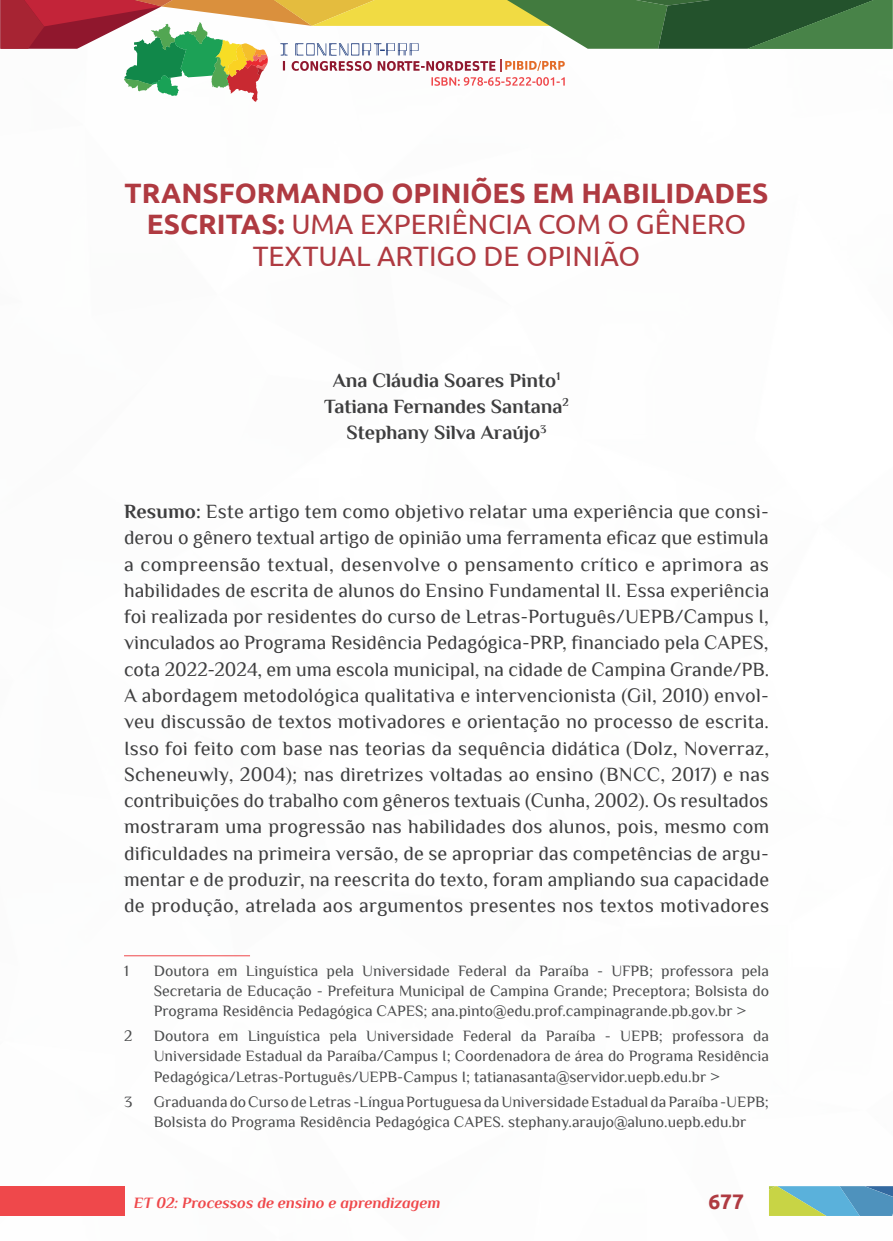
<style>
.page{position:relative;width:893px;height:1241px;background:#fff}
.page>*{position:absolute;margin:0;border:0;box-sizing:border-box;transform-origin:0 0}
._0_TITULO{font:28px/31.5px "Ubuntu";color:#af3a41;text-align:center}
.t1{font:700 21px "Ubuntu";color:#af3a41}
._2_RESUMO{font:20.12px/26.2px "Philosopher";letter-spacing:.015em;color:#3e3e3f;text-align:justify}
._1_AUTOR{font:700 20.12px "Philosopher";color:#3e3e3f}
._11_RODAPÉ{font:15.75px/20.1px "Philosopher";color:#4b4c4d;text-align:justify}
.t2{font:italic 700 15.75px "Philosopher";color:#ef484b}
.s1{font-weight:700}
</style>
<div class="page">
<div style="left:0;top:1185px;width:124px;height:30px;background:#ef484b"></div>
<svg style="left:0;top:0;width:892px;height:102px"></svg>
<svg style="left:769px;top:1186px;width:124px;height:29px;background:#72aea9"></svg>
<hr style="left:124px;top:955px;width:126px;height:1px;background:#ef484b">
<p class="_0_TITULO" style="left:124px;top:176px;width:645px"><span class="s1">TRANSFORMANDO OPINIÕES EM HABILIDADES<br>ESCRITAS:</span> UMA EXPERIÊNCIA COM O GÊNERO<br>TEXTUAL ARTIGO DE OPINIÃO</p>
<p class="_1_AUTOR" style="left:333px;top:369px;width:229px">Ana Cláudia Soares Pinto<sup>1</sup></p>
<p class="_1_AUTOR" style="left:324px;top:395px;width:246px">Tatiana Fernandes Santana<sup>2</sup></p>
<p class="_1_AUTOR" style="left:346px;top:422px;width:202px">Stephany Silva Araújo<sup>3</sup></p>
<p class="_2_RESUMO" style="left:124px;top:498px;width:647px"><span class="s1">Resumo:</span> Este artigo tem como objetivo relatar uma experiência que consi&shy;derou o gênero textual artigo de opinião uma ferramenta eficaz que estimula a compreensão textual, desenvolve o pensamento crítico e aprimora as habilidades de escrita de alunos do Ensino Fundamental II. Essa experiência foi realizada por residentes do curso de Letras-Português/UEPB/Campus I, vinculados ao Programa Residência Pedagógica-PRP, financiado pela CAPES, cota 2022-2024, em uma escola municipal, na cidade de Campina Grande/PB.<br>A abordagem metodológica qualitativa e intervencionista (Gil, 2010) envol&shy;veu discussão de textos motivadores e orientação no processo de escrita.<br>Isso foi feito com base nas teorias da sequência didática (Dolz, Noverraz, Scheneuwly, 2004); nas diretrizes voltadas ao ensino (BNCC, 2017) e nas contribuições do trabalho com gêneros textuais (Cunha, 2002). Os resultados mostraram uma progressão nas habilidades dos alunos, pois, mesmo com dificuldades na primeira versão, de se apropriar das competências de argu&shy;mentar e de produzir, na reescrita do texto, foram ampliando sua capacidade de produção, atrelada aos argumentos presentes nos textos motivadores</p>
<p class="_11_RODAPÉ" style="left:124px;top:960px;width:6px">1</p>
<p class="_11_RODAPÉ" style="left:154px;top:960px;width:617px">Doutora em Linguística pela Universidade Federal da Paraíba - UFPB; professora pela Secretaria de Educação - Prefeitura Municipal de Campina Grande; Preceptora; Bolsista do Programa Residência Pedagógica CAPES; ana.pinto@edu.prof.campinagrande.pb.gov.br &gt;</p>
<p class="_11_RODAPÉ" style="left:124px;top:1025px;width:10px">2</p>
<p class="_11_RODAPÉ" style="left:154px;top:1025px;width:617px">Doutora em Linguística pela Universidade Federal da Paraíba - UEPB; professora da Universidade Estadual da Paraíba/Campus I; Coordenadora de área do Programa Residência Pedagógica/Letras-Português/UEPB-Campus I; tatianasanta@servidor.uepb.edu.br &gt;</p>
<p class="_11_RODAPÉ" style="left:124px;top:1091px;width:10px">3</p>
<p class="_11_RODAPÉ" style="left:154px;top:1091px;width:617px">Graduanda do Curso de Letras -Língua Portuguesa da Universidade Estadual da Paraíba -UEPB;<br>Bolsista do Programa Residência Pedagógica CAPES. stephany.araujo@aluno.uepb.edu.br</p>
<p class="t2" style="left:134px;top:1193px;width:308px">ET 02: Processos de ensino e aprendizagem</p>
<p class="t1" style="left:708px;top:1188px;width:37px">677</p>
</div>
